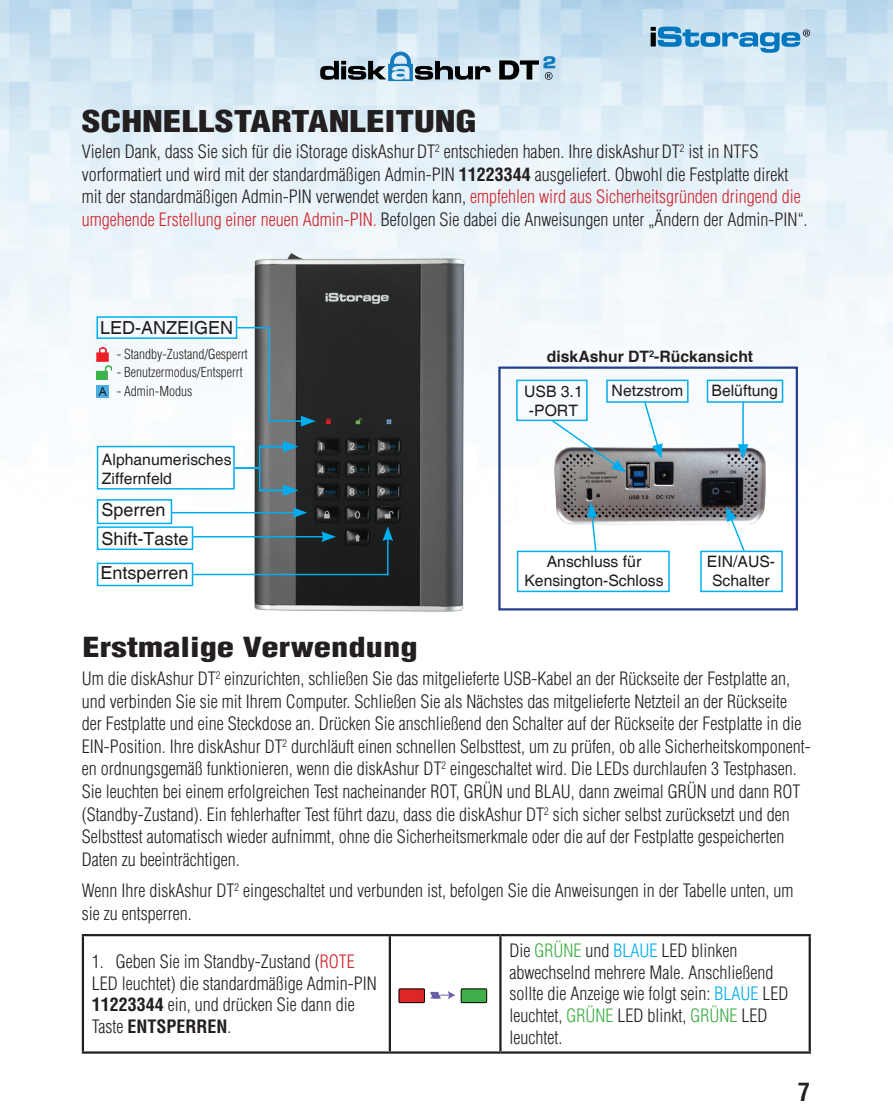
<style>
.page{position:relative;width:893px;height:1117px;background:#fff}
.page>*{position:absolute;margin:0;border:0;box-sizing:border-box;transform-origin:0 0}
.t1{font:900 condensed 29.25px "Helvetica LT Std";color:#231f20;scale:1.28 1}
.t2{font:900 condensed 27px "Helvetica LT Std";color:#231f20;scale:1.28 1}
.t3{font:700 condensed 24.75px "Helvetica LT Std";color:#231f20}
.t4{font:300 condensed 18px/22.5px "Helvetica LT Std";color:#231f20}
.t5{font:18px/28.3px "Helvetica";color:#201c1d}
.t6{font:15.75px/18.9px "Helvetica";color:#201c1d;text-align:center}
.t7{font:700 15.75px/33.5px "Helvetica";color:#231f20;text-align:center}
.t8{font:300 condensed 13.5px "Helvetica LT Std";color:#231f20}
.s1{font-weight:700}
.s2{color:#d1232a}
.s3{font-weight:400;color:#201c1d}
.s4{color:#40ae49}
.s5{color:#00aeef}
</style>
<div class="page">
<img style="left:0;top:0;width:893px;height:1054px">
<svg style="left:651px;top:27px;width:159px;height:26px;background:#7eb6d8"></svg>
<svg style="left:320px;top:52px;width:171px;height:29px;background:#8ea2b0"></svg>
<svg style="left:499px;top:56px;width:56px;height:24px"></svg>
<hr style="left:82px;top:933px;width:308px;height:3px;background:#231f20">
<hr style="left:82px;top:936px;width:2px;height:115px;background:#231f20">
<hr style="left:390px;top:933px;width:110px;height:3px;background:#231f20">
<hr style="left:389px;top:936px;width:2px;height:115px;background:#231f20">
<hr style="left:500px;top:933px;width:311px;height:3px;background:#231f20">
<hr style="left:499px;top:936px;width:3px;height:115px;background:#231f20">
<hr style="left:809px;top:936px;width:2px;height:115px;background:#231f20">
<hr style="left:82px;top:1051px;width:308px;height:2px;background:#231f20">
<hr style="left:390px;top:1051px;width:110px;height:2px;background:#231f20">
<hr style="left:500px;top:1051px;width:311px;height:2px;background:#231f20">
<svg style="left:399px;top:988px;width:88px;height:14px"></svg>
<img style="left:181px;top:243px;width:331px;height:430px">
<div style="left:96px;top:316px;width:141px;height:23px;border:1px solid #00aeef"></div>
<div style="left:97px;top:499px;width:75px;height:25px;border:1px solid #00aeef"></div>
<div style="left:97px;top:526px;width:96px;height:24px;border:1px solid #00aeef"></div>
<div style="left:97px;top:562px;width:96px;height:24px;border:1px solid #00aeef"></div>
<hr style="left:236px;top:327px;width:34px;height:1px;background:#00aeef">
<hr style="left:171px;top:512px;width:125px;height:1px;background:#00aeef">
<svg style="left:293px;top:507px;width:14px;height:11px"></svg>
<hr style="left:193px;top:536px;width:132px;height:1px;background:#00aeef">
<svg style="left:321px;top:531px;width:15px;height:11px"></svg>
<hr style="left:193px;top:573px;width:195px;height:2px;background:#00aeef">
<hr style="left:387px;top:537px;width:2px;height:38px;background:#00aeef">
<svg style="left:382px;top:526px;width:11px;height:15px"></svg>
<img style="left:97px;top:385px;width:12px;height:14px">
<img style="left:97px;top:365px;width:15px;height:15px">
<img style="left:97px;top:347px;width:11px;height:15px">
<div style="left:97px;top:445px;width:138px;height:44px;border:1px solid #00aeef"></div>
<hr style="left:235px;top:467px;width:24px;height:2px;background:#00aeef">
<hr style="left:259px;top:489px;width:28px;height:2px;background:#00aeef">
<svg style="left:283px;top:484px;width:15px;height:12px"></svg>
<hr style="left:259px;top:445px;width:28px;height:2px;background:#00aeef">
<svg style="left:283px;top:441px;width:15px;height:11px"></svg>
<hr style="left:269px;top:327px;width:1px;height:94px;background:#00aeef">
<hr style="left:269px;top:420px;width:36px;height:2px;background:#00aeef">
<svg style="left:301px;top:415px;width:15px;height:11px"></svg>
<hr style="left:259px;top:445px;width:1px;height:46px;background:#00aeef">
<img style="left:545px;top:401px;width:227px;height:171px">
<div style="left:517px;top:550px;width:153px;height:42px;border:1px solid #00aeef"></div>
<div style="left:700px;top:550px;width:83px;height:42px;border:1px solid #00aeef"></div>
<div style="left:516px;top:379px;width:72px;height:42px;border:1px solid #00aeef"></div>
<div style="left:606px;top:379px;width:83px;height:23px;border:1px solid #00aeef"></div>
<svg style="left:550px;top:418px;width:76px;height:54px"></svg>
<svg style="left:726px;top:506px;width:20px;height:47px"></svg>
<div style="left:498px;top:366px;width:300px;height:244px;border:2px solid #253f8e"></div>
<div style="left:707px;top:379px;width:76px;height:23px;border:1px solid #00aeef"></div>
<svg style="left:643px;top:400px;width:19px;height:59px"></svg>
<hr style="left:742px;top:402px;width:2px;height:45px;background:#00aeef">
<svg style="left:738px;top:444px;width:10px;height:15px"></svg>
<svg style="left:587px;top:502px;width:10px;height:50px"></svg>
<h1 class="t1" style="left:82px;top:103px;width:310px">SCHNELLSTARTANLEITUNG</h1>
<p class="t4" style="left:82px;top:140px;width:727px">Vielen Dank, dass Sie sich für die iStorage diskAshurDT<sup>2</sup> entschieden haben. Ihre diskAshurDT<sup>2</sup> ist in NTFS vorformatiert und wird mit der standardmäßigen Admin-PIN <span class="s1">11223344</span> ausgeliefert. Obwohl die Festplatte direkt mit der standardmäßigen Admin-PIN verwendet werden kann, <span class="s2">empfehlen wird aus Sicherheitsgründen dringend die umgehende Erstellung einer neuen Admin-PIN.</span> Befolgen Sie dabei die Anweisungen unter „Ändern der Admin-PIN“.</p>
<p class="t5" style="left:100px;top:314px;width:135px">LED-ANZEIGEN</p>
<p class="t8" style="left:117px;top:346px;width:133px">- Standby-Zustand/Gesperrt</p>
<p class="t8" style="left:117px;top:364px;width:127px">- Benutzermodus/Entsperrt</p>
<p class="t8" style="left:117px;top:382px;width:77px">- Admin-Modus</p>
<p class="t6" style="left:102px;top:450px;width:131px;text-align:left">Alphanumerisches<br>Ziffernfeld</p>
<p class="t5" style="left:102px;top:496px;width:89px">Sperren<br>Shift-Taste</p>
<p class="t5" style="left:100px;top:559px;width:90px">Entsperren</p>
<h2 class="t2" style="left:83px;top:630px;width:263px">Erstmalige Verwendung</h2>
<p class="t7" style="left:547px;top:339px;width:208px">diskAshur DT<sup>2</sup>-Rückansicht<br><span class="s3">Netzstrom</span></p>
<p class="t6" style="left:711px;top:381px;width:68px">Belüftung</p>
<p class="t6" style="left:524px;top:383px;width:60px">USB 3.1 -PORT</p>
<p class="t6" style="left:524px;top:552px;width:141px">Anschluss für<br>Kensington-Schloss</p>
<p class="t6" style="left:707px;top:552px;width:70px">EIN/AUS-<br>Schalter</p>
<p class="t4" style="left:82px;top:667px;width:731px">Um die diskAshur DT<sup>2</sup> einzurichten, schließen Sie das mitgelieferte USB-Kabel an der Rückseite der Festplatte an, und verbinden Sie sie mit Ihrem Computer. Schließen Sie als Nächstes das mitgelieferte Netzteil an der Rückseite der Festplatte und eine Steckdose an. Drücken Sie anschließend den Schalter auf der Rückseite der Festplatte in die EIN-Position. Ihre diskAshur DT<sup>2</sup> durchläuft einen schnellen Selbsttest, um zu prüfen, ob alle Sicherheitskomponent&shy;en ordnungsgemäß funktionieren, wenn die diskAshur DT<sup>2</sup> eingeschaltet wird. Die LEDs durchlaufen 3 Testphasen.<br>Sie leuchten bei einem erfolgreichen Test nacheinander ROT, GRÜN und BLAU, dann zweimal GRÜN und dann ROT (Standby-Zustand). Ein fehlerhafter Test führt dazu, dass die diskAshur DT<sup>2</sup> sich sicher selbst zurücksetzt und den Selbsttest automatisch wieder aufnimmt, ohne die Sicherheitsmerkmale oder die auf der Festplatte gespeicherten Daten zu beeinträchtigen.</p>
<p class="t4" style="left:82px;top:879px;width:713px">Wenn Ihre diskAshur DT<sup>2</sup> eingeschaltet und verbunden ist, befolgen Sie die Anweisungen in der Tabelle unten, um sie zu entsperren.</p>
<p class="t4" style="left:92px;top:950px;width:286px;line-height:21.6px">1. Geben Sie im Standby-Zustand (<span class="s2">ROTE </span>LED leuchtet) die standardmäßige Admin-PIN <span class="s1">11223344</span> ein, und drücken Sie dann die Taste <span class="s1">ENTSPERREN</span>.</p>
<p class="t4" style="left:509px;top:939px;width:280px;line-height:21.6px">Die <span class="s4">GRÜNE</span> und <span class="s5">BLAUE</span> LED blinken abwechselnd mehrere Male. Anschließend sollte die Anzeige wie folgt sein: <span class="s5">BLAUE</span> LED leuchtet, <span class="s4">GRÜNE</span> LED blinkt, <span class="s4">GRÜNE</span> LED leuchtet.</p>
<h3 class="t3" style="left:798px;top:1076px;width:14px">7</h3>
</div>
